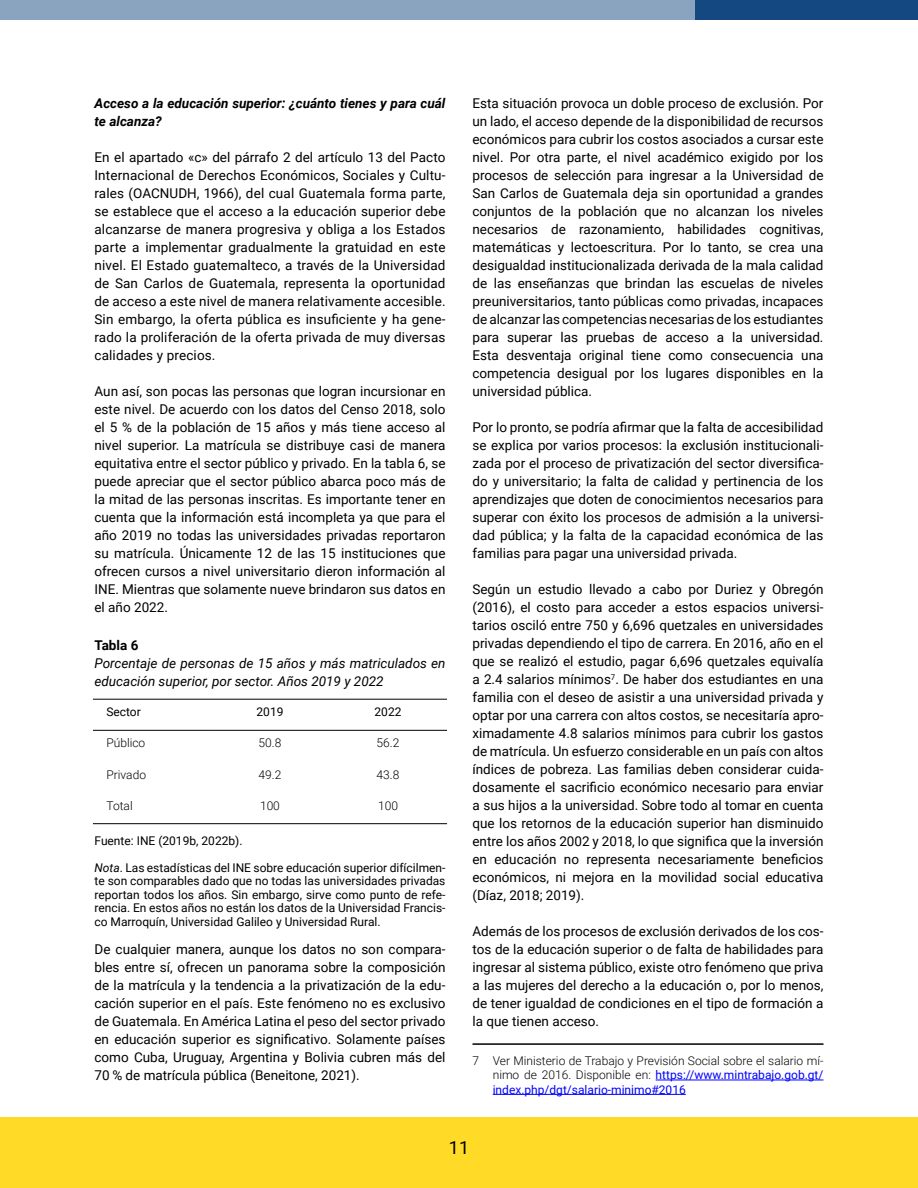
<style>
.page{position:relative;width:918px;height:1188px;background:#fff}
.page>*{position:absolute;margin:0;border:0;box-sizing:border-box;transform-origin:0 0}
.t1{font:18px "Roboto";color:#000}
.parrafo{font:13.5px/18px "Roboto";color:#000;text-align:justify}
.figura_descripci_n{font:italic 13.5px/18px "Roboto";color:#000}
.parrafo-2{font:italic 700 13.5px/18px "Roboto";color:#000}
.figura{font:700 13.5px "Roboto";color:#000}
.Fuente{font:12px/13.5px "Roboto";color:#000;text-align:justify}
.pie_de_pagina{font:300 12px/14.4px "Roboto";color:#000;text-align:justify}
.cuadro{font:300 12px "Roboto";color:#000}
.cuadro-2{font:12px "Roboto";color:#000}
.s1{font-style:italic}
.s2{font-weight:400;color:#00f}
</style>
<div class="page">
<div style="left:0;top:1118px;width:918px;height:70px;background:#ffda27"></div>
<div style="left:0;top:0;width:696px;height:19px;background:#8aa4c0"></div>
<div style="left:696px;top:0;width:222px;height:19px;background:#144881"></div>
<hr style="left:93px;top:699px;width:118px;height:1px;background:#000">
<hr style="left:211px;top:699px;width:118px;height:1px;background:#000">
<hr style="left:329px;top:699px;width:118px;height:1px;background:#000">
<hr style="left:93px;top:823px;width:118px;height:1px;background:#000">
<hr style="left:211px;top:823px;width:118px;height:1px;background:#000">
<hr style="left:329px;top:823px;width:118px;height:1px;background:#000">
<hr style="left:93px;top:730px;width:118px;height:1px;background:#000">
<hr style="left:211px;top:730px;width:118px;height:1px;background:#000">
<hr style="left:329px;top:730px;width:118px;height:1px;background:#000">
<hr style="left:656px;top:1080px;width:167px;height:1px;background:#00f">
<hr style="left:493px;top:1094px;width:193px;height:1px;background:#00f">
<hr style="left:472px;top:1043px;width:352px;height:2px;background:#000">
<p class="parrafo-2" style="left:94px;top:94px;width:353px">Acceso a la educación superior: ¿cuánto tienes y para cuál te alcanza?</p>
<p class="parrafo" style="left:94px;top:148px;width:353px">En el apartado «c» del párrafo 2 del artículo 13 del Pacto Internacional de Derechos Económicos, Sociales y Cultu&shy;rales (OACNUDH, 1966), del cual Guatemala forma parte, se establece que el acceso a la educación superior debe alcanzarse de manera progresiva y obliga a los Estados parte a implementar gradualmente la gratuidad en este nivel. El Estado guatemalteco, a través de la Universidad de San Carlos de Guatemala, representa la oportunidad de acceso a este nivel de manera relativamente accesible.<br>Sin embargo, la oferta pública es insuficiente y ha gene&shy;rado la proliferación de la oferta privada de muy diversas calidades y precios.</p>
<p class="parrafo" style="left:94px;top:382px;width:353px">Aun así, son pocas las personas que logran incursionar en este nivel. De acuerdo con los datos del Censo 2018, solo el 5 % de la población de 15 años y más tiene acceso al nivel superior. La matrícula se distribuye casi de manera equitativa entre el sector público y privado. En la tabla 6, se puede apreciar que el sector público abarca poco más de la mitad de las personas inscritas. Es importante tener en cuenta que la información está incompleta ya que para el año 2019 no todas las universidades privadas reportaron su matrícula. Únicamente 12 de las 15 instituciones que ofrecen cursos a nivel universitario dieron información al INE. Mientras que solamente nueve brindaron sus datos en el año 2022.</p>
<p class="figura" style="left:94px;top:636px;width:46px">Tabla 6</p>
<p class="figura_descripci_n" style="left:94px;top:654px;width:353px">Porcentaje de personas de 15 años y más matriculados en educación superior, por sector. Años 2019 y 2022</p>
<p class="cuadro-2" style="left:106px;top:704px;width:36px">Sector</p>
<p class="cuadro-2" style="left:257px;top:704px;width:28px">2019</p>
<p class="cuadro-2" style="left:375px;top:704px;width:28px">2022</p>
<p class="cuadro" style="left:106px;top:735px;width:40px">Público</p>
<p class="cuadro" style="left:259px;top:735px;width:24px">50.8</p>
<p class="cuadro" style="left:377px;top:735px;width:24px">56.2</p>
<p class="cuadro" style="left:106px;top:766px;width:41px">Privado</p>
<p class="cuadro" style="left:259px;top:766px;width:24px">49.2</p>
<p class="cuadro" style="left:377px;top:766px;width:24px">43.8</p>
<p class="cuadro" style="left:106px;top:797px;width:28px">Total</p>
<p class="cuadro" style="left:260px;top:797px;width:21px">100</p>
<p class="cuadro" style="left:378px;top:797px;width:21px">100</p>
<p class="Fuente" style="left:94px;top:833px;width:150px">Fuente: INE (2019b, 2022b).</p>
<p class="Fuente" style="left:94px;top:860px;width:353px"><span class="s1">Nota</span>. Las estadísticas del INE sobre educación superior difícilmen&shy;te son comparables dado que no todas las universidades privadas reportan todos los años. Sin embargo, sirve como punto de refe&shy;rencia. En estos años no están los datos de la Universidad Francis&shy;co Marroquín, Universidad Galileo y Universidad Rural.</p>
<p class="parrafo" style="left:94px;top:940px;width:353px">De cualquier manera, aunque los datos no son compara&shy;bles entre sí, ofrecen un panorama sobre la composición de la matrícula y la tendencia a la privatización de la edu&shy;cación superior en el país. Este fenómeno no es exclusivo de Guatemala. En América Latina el peso del sector privado en educación superior es significativo. Solamente países como Cuba, Uruguay, Argentina y Bolivia cubren más del 70 % de matrícula pública (Beneitone, 2021).</p>
<p class="parrafo" style="left:472px;top:94px;width:353px">Esta situación provoca un doble proceso de exclusión. Por un lado, el acceso depende de la disponibilidad de recursos económicos para cubrir los costos asociados a cursar este nivel. Por otra parte, el nivel académico exigido por los procesos de selección para ingresar a la Universidad de San Carlos de Guatemala deja sin oportunidad a grandes conjuntos de la población que no alcanzan los niveles necesarios de razonamiento, habilidades cognitivas, matemáticas y lectoescritura. Por lo tanto, se crea una desigualdad institucionalizada derivada de la mala calidad de las enseñanzas que brindan las escuelas de niveles preuniversitarios, tanto públicas como privadas, incapaces de alcanzar las competencias necesarias de los estudiantes para superar las pruebas de acceso a la universidad.<br>Esta desventaja original tiene como consecuencia una competencia desigual por los lugares disponibles en la universidad pública.</p>
<p class="parrafo" style="left:472px;top:418px;width:353px">Por lo pronto, se podría afirmar que la falta de accesibilidad se explica por varios procesos: la exclusión institucionali&shy;zada por el proceso de privatización del sector diversifica&shy;do y universitario; la falta de calidad y pertinencia de los aprendizajes que doten de conocimientos necesarios para superar con éxito los procesos de admisión a la universi&shy;dad pública; y la falta de la capacidad económica de las familias para pagar una universidad privada.</p>
<p class="parrafo" style="left:472px;top:580px;width:353px">Según un estudio llevado a cabo por Duriez y Obregón (2016), el costo para acceder a estos espacios universi&shy;tarios osciló entre 750 y 6,696 quetzales en universidades privadas dependiendo el tipo de carrera. En 2016, año en el que se realizó el estudio, pagar 6,696 quetzales equivalía a 2.4 salarios mínimos<sup>7</sup>. De haber dos estudiantes en una familia con el deseo de asistir a una universidad privada y optar por una carrera con altos costos, se necesitaría apro&shy;ximadamente 4.8 salarios mínimos para cubrir los gastos de matrícula. Un esfuerzo considerable en un país con altos índices de pobreza. Las familias deben considerar cuida&shy;dosamente el sacrificio económico necesario para enviar a sus hijos a la universidad. Sobre todo al tomar en cuenta que los retornos de la educación superior han disminuido entre los años 2002 y 2018, lo que significa que la inversión en educación no representa necesariamente beneficios económicos, ni mejora en la movilidad social educativa (Díaz, 2018; 2019).</p>
<p class="parrafo" style="left:472px;top:922px;width:353px">Además de los procesos de exclusión derivados de los cos&shy;tos de la educación superior o de falta de habilidades para ingresar al sistema público, existe otro fenómeno que priva a las mujeres del derecho a la educación o, por lo menos, de tener igualdad de condiciones en el tipo de formación a la que tienen acceso.</p>
<p class="pie_de_pagina" style="left:493px;top:1053px;width:332px;text-indent:-20px">7 Ver Ministerio de Trabajo y Previsión Social sobre el salario mí&shy;nimo de 2016. Disponible en: <span class="s2">https://www.mintrabajo.gob.gt/ index.php/dgt/salario-minimo#2016</span></p>
<h1 class="t1" style="left:449px;top:1135px;width:22px">11</h1>
</div>
